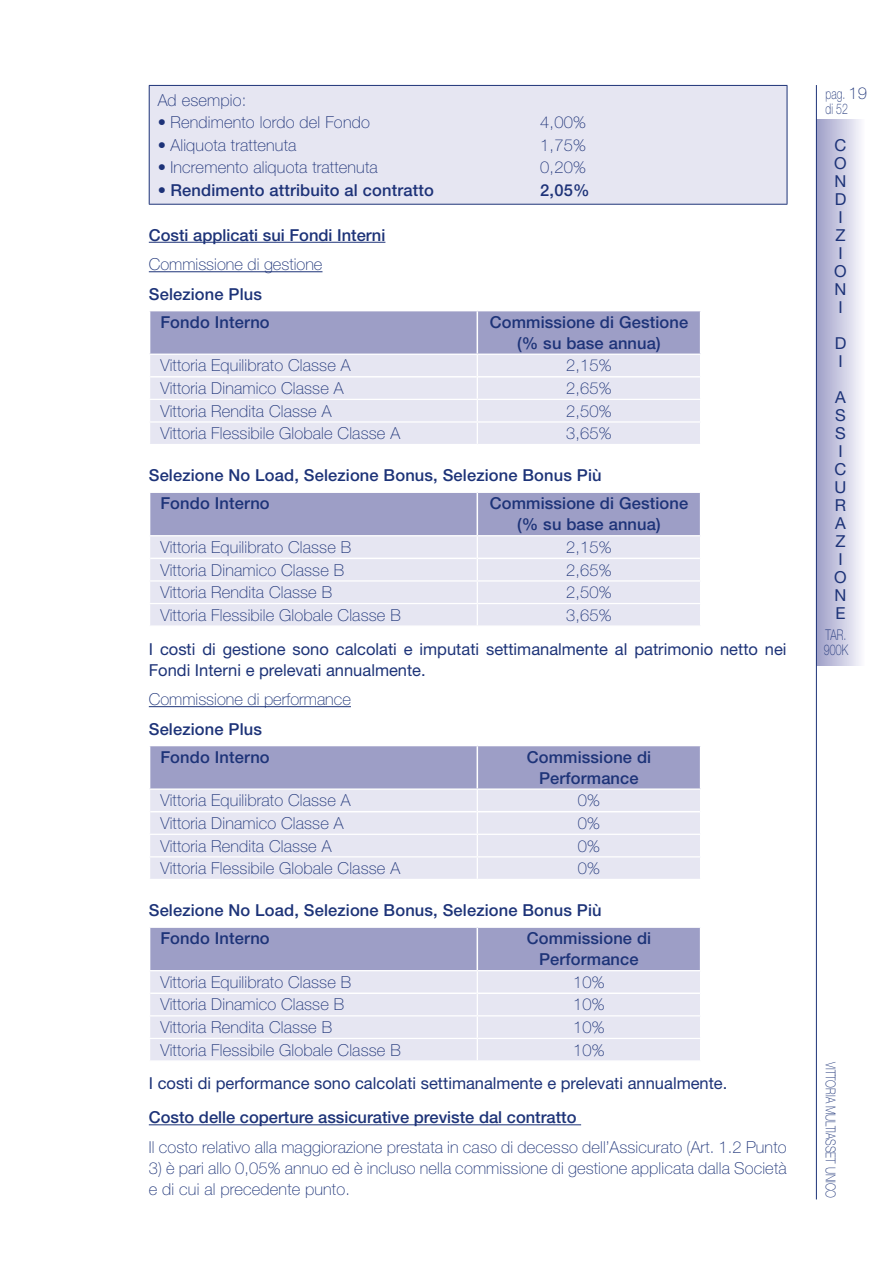
<style>
.page{position:relative;width:893px;height:1263px;background:#fff}
.page>*{position:absolute;margin:0;border:0;box-sizing:border-box;transform-origin:0 0}
.t1{font:100 16.5px/21px "Helvetica Neue LT Std";letter-spacing:.01em;color:#1d3378}
.t2{font:500 16.5px/28.2px "Helvetica Neue LT Std";letter-spacing:.01em;color:#1d3378}
.t3{font:16.5px/18px "Helvetica Neue LT Std";color:#1d3378}
.t4{font:100 16.5px "Helvetica Neue LT Std";letter-spacing:.01em;color:#1d3278}
.t5{font:500 16.5px "Helvetica Neue LT Std";letter-spacing:.01em;color:#1d3278}
.t6{font:100 14.7px/15px "Helvetica Neue LT Std";letter-spacing:.01em;color:#1d3378;scale:.71 1}
.t7{font:100 13.65px "Helvetica Neue LT Std";color:#1d3378;scale:.77 1}
.s1{font-size:16.5px}
</style>
<div class="page">
<div style="left:816px;top:120px;width:49px;height:546px;background:linear-gradient(to right,#9d9ec7,#fcfbff)"></div>
<hr style="left:816px;top:85px;width:1px;height:1114px;background:#1d3378">
<hr style="left:149px;top:242px;width:236px;height:1px;background:#1d3378">
<hr style="left:149px;top:271px;width:173px;height:1px;background:#1d3378">
<hr style="left:149px;top:706px;width:202px;height:1px;background:#1d3378">
<hr style="left:149px;top:1124px;width:432px;height:1px;background:#1d3378">
<div style="left:149px;top:85px;width:638px;height:119px;background:#e6e6f2"></div>
<hr style="left:149px;top:85px;width:638px;height:1px;background:#1d3378">
<hr style="left:149px;top:86px;width:1px;height:118px;background:#1d3378">
<hr style="left:787px;top:86px;width:1px;height:118px;background:#1d3378">
<hr style="left:149px;top:204px;width:638px;height:1px;background:#1d3378">
<svg style="left:149px;top:311px;width:552px;height:133px"></svg>
<svg style="left:150px;top:492px;width:550px;height:133px"></svg>
<svg style="left:149px;top:745px;width:552px;height:134px"></svg>
<svg style="left:150px;top:927px;width:550px;height:133px"></svg>
<p class="t4" style="left:158px;top:90px;width:90px">Ad esempio:</p>
<p class="t4" style="left:158px;top:113px;width:214px">• Rendimento lordo del Fondo</p>
<p class="t4" style="left:540px;top:113px;width:47px">4,00%</p>
<p class="t4" style="left:158px;top:135px;width:140px">• Aliquota trattenuta</p>
<p class="t4" style="left:540px;top:135px;width:47px">1,75%</p>
<p class="t4" style="left:158px;top:158px;width:221px">• Incremento aliquota trattenuta</p>
<p class="t4" style="left:540px;top:158px;width:47px">0,20%</p>
<p class="t5" style="left:158px;top:180px;width:278px">• Rendimento attribuito al contratto</p>
<p class="t5" style="left:540px;top:180px;width:51px">2,05%</p>
<p class="t2" style="left:149px;top:220px;width:238px">Costi applicati sui Fondi Interni</p>
<p class="t1" style="left:149px;top:254px;width:175px">Commissione di gestione</p>
<p class="t2" style="left:160px;top:279px;width:111px;text-indent:-12px">Selezione Plus<br>Fondo Interno</p>
<p class="t2" style="left:490px;top:311px;width:200px;line-height:21px;text-align:center">Commissione di Gestione (% su base annua)</p>
<p class="t1" style="left:160px;top:355px;width:192px">Vittoria Equilibrato Classe A</p>
<p class="t1" style="left:566px;top:355px;width:47px">2,15%</p>
<p class="t1" style="left:160px;top:378px;width:185px">Vittoria Dinamico Classe A</p>
<p class="t1" style="left:566px;top:378px;width:47px">2,65%</p>
<p class="t1" style="left:160px;top:400px;width:173px">Vittoria Rendita Classe A</p>
<p class="t1" style="left:566px;top:400px;width:47px">2,50%</p>
<p class="t1" style="left:160px;top:423px;width:241px">Vittoria Flessibile Globale Classe A</p>
<p class="t1" style="left:566px;top:423px;width:47px">3,65%</p>
<p class="t2" style="left:160px;top:461px;width:443px;text-indent:-12px">Selezione No Load, Selezione Bonus, Selezione Bonus Più<br>Fondo Interno</p>
<p class="t2" style="left:490px;top:493px;width:200px;line-height:21px;text-align:center">Commissione di Gestione (% su base annua)</p>
<p class="t1" style="left:160px;top:537px;width:192px">Vittoria Equilibrato Classe B</p>
<p class="t1" style="left:566px;top:537px;width:47px">2,15%</p>
<p class="t1" style="left:160px;top:559px;width:185px">Vittoria Dinamico Classe B</p>
<p class="t1" style="left:566px;top:559px;width:47px">2,65%</p>
<p class="t1" style="left:160px;top:582px;width:173px">Vittoria Rendita Classe B</p>
<p class="t1" style="left:566px;top:582px;width:47px">2,50%</p>
<p class="t1" style="left:160px;top:604px;width:242px">Vittoria Flessibile Globale Classe B</p>
<p class="t1" style="left:566px;top:604px;width:47px">3,65%</p>
<p class="t3" style="left:149px;top:638px;width:639px;line-height:21px">I costi di gestione sono calcolati e imputati settimanalmente al patrimonio netto nei<br>Fondi Interni e prelevati annualmente.</p>
<p class="t1" style="left:149px;top:689px;width:204px">Commissione di performance</p>
<p class="t2" style="left:160px;top:714px;width:111px;text-indent:-12px">Selezione Plus<br>Fondo Interno</p>
<p class="t2" style="left:527px;top:746px;width:126px;line-height:21px;text-align:center">Commissione di<br>Performance</p>
<p class="t1" style="left:160px;top:790px;width:192px">Vittoria Equilibrato Classe A</p>
<p class="t1" style="left:578px;top:790px;width:24px">0%</p>
<p class="t1" style="left:160px;top:812px;width:185px">Vittoria Dinamico Classe A</p>
<p class="t1" style="left:578px;top:812px;width:24px">0%</p>
<p class="t1" style="left:160px;top:835px;width:173px">Vittoria Rendita Classe A</p>
<p class="t1" style="left:578px;top:835px;width:24px">0%</p>
<p class="t1" style="left:160px;top:858px;width:241px">Vittoria Flessibile Globale Classe A</p>
<p class="t1" style="left:578px;top:858px;width:24px">0%</p>
<p class="t2" style="left:160px;top:896px;width:443px;text-indent:-12px">Selezione No Load, Selezione Bonus, Selezione Bonus Più<br>Fondo Interno</p>
<p class="t2" style="left:527px;top:928px;width:126px;line-height:21px;text-align:center">Commissione di<br>Performance</p>
<p class="t1" style="left:160px;top:971px;width:192px">Vittoria Equilibrato Classe B</p>
<p class="t1" style="left:573px;top:971px;width:33px">10%</p>
<p class="t1" style="left:160px;top:994px;width:185px">Vittoria Dinamico Classe B</p>
<p class="t1" style="left:573px;top:994px;width:33px">10%</p>
<p class="t1" style="left:160px;top:1017px;width:173px">Vittoria Rendita Classe B</p>
<p class="t1" style="left:573px;top:1017px;width:33px">10%</p>
<p class="t1" style="left:160px;top:1039px;width:242px">Vittoria Flessibile Globale Classe B</p>
<p class="t1" style="left:573px;top:1039px;width:33px">10%</p>
<p class="t3" style="left:149px;top:1074px;width:580px">I costi di performance sono calcolati settimanalmente e prelevati annualmente.</p>
<p class="t2" style="left:149px;top:1103px;width:429px">Costo delle coperture assicurative previste dal contratto</p>
<p class="t1" style="left:149px;top:1136px;width:639px">Il costo relativo alla maggiorazione prestata in caso di decesso dell’Assicurato (Art. 1.2 Punto</p>
<p class="t1" style="left:149px;top:1157px;width:639px">3) è pari allo 0,05% annuo ed è incluso nella commissione di gestione applicata dalla Società e di cui al precedente punto.</p>
<p class="t6" style="left:825px;top:86px;width:60px">pag. <span class="s1">19 </span>di 52</p>
<p class="t3" style="left:834px;top:136px;width:14px">C<br>O<br>N<br>D<br>I<br>Z<br>I<br>O<br>N<br>I</p>
<p class="t3" style="left:835px;top:334px;width:13px">D<br>I</p>
<p class="t3" style="left:834px;top:388px;width:14px">A<br>S<br>S<br>I<br>C<br>U<br>R<br>A<br>Z<br>I<br>O<br>N<br>E</p>
<p class="t6" style="left:824px;top:627px;width:36px">TAR.<br>900K</p>
<p class="t7" style="left:839px;top:1062px;width:178px;rotate:90deg">VITTORIA MULTIASSET UNICO</p>
</div>
